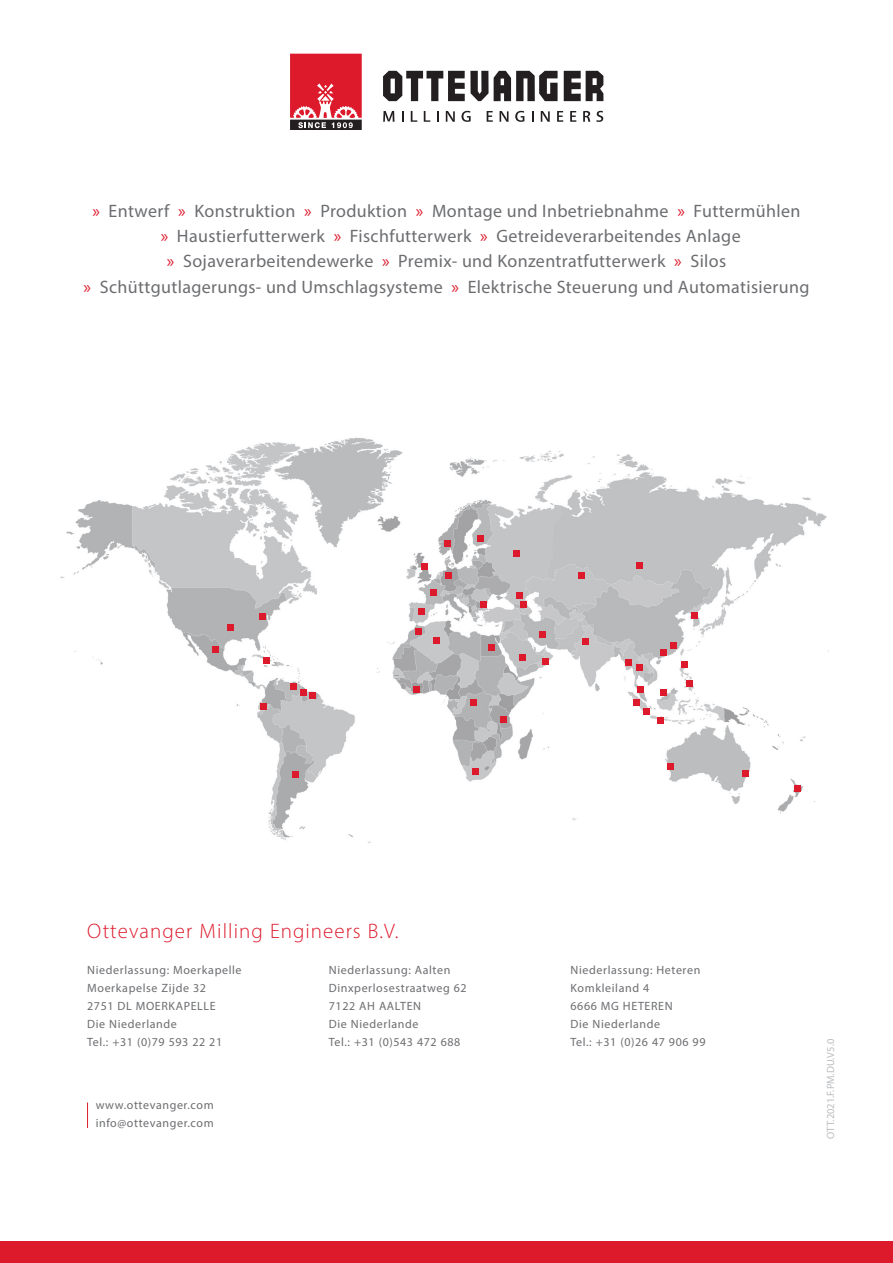
<style>
.page{position:relative;width:893px;height:1263px;background:#fff}
.page>*{position:absolute;margin:0;border:0;box-sizing:border-box;transform-origin:0 0}
.t1{font:300 21px "Myriad Pro";letter-spacing:.05em;color:#dd1a2c}
.t2{font:18px/25.3px "Myriad Pro";letter-spacing:.02em;color:#6c6d70;text-align:center}
.t3{font:12px/18px "Myriad Pro";letter-spacing:.05em;color:#6c6d70}
.t4{font:10.5px "Myriad Pro";color:#bcbdc0}
.s1{color:#dd1a2c}
</style>
<div class="page">
<svg style="left:383px;top:111px;width:11px;height:11px"></svg>
<svg style="left:411px;top:111px;width:6px;height:11px"></svg>
<svg style="left:424px;top:111px;width:6px;height:11px"></svg>
<svg style="left:446px;top:111px;width:9px;height:11px"></svg>
<svg style="left:461px;top:111px;width:10px;height:11px"></svg>
<svg style="left:487px;top:111px;width:6px;height:11px"></svg>
<svg style="left:500px;top:111px;width:8px;height:11px"></svg>
<svg style="left:515px;top:111px;width:9px;height:11px"></svg>
<svg style="left:541px;top:111px;width:9px;height:11px"></svg>
<svg style="left:557px;top:111px;width:6px;height:11px"></svg>
<svg style="left:570px;top:111px;width:6px;height:11px"></svg>
<svg style="left:583px;top:111px;width:7px;height:11px"></svg>
<svg style="left:596px;top:111px;width:7px;height:11px"></svg>
<svg style="left:564px;top:71px;width:39px;height:30px"></svg>
<svg style="left:383px;top:71px;width:175px;height:30px"></svg>
<div style="left:290px;top:119px;width:72px;height:11px;background:#231f20"></div>
<div style="left:290px;top:54px;width:72px;height:65px;background:#dd1a2c"></div>
<svg style="left:290px;top:83px;width:72px;height:45px"></svg>
<div style="left:0;top:1242px;width:893px;height:21px;background:#dd1a2c"></div>
<img style="left:60px;top:438px;width:769px;height:406px">
<div style="left:212px;top:646px;width:7px;height:6px;background:#dd1a2c"></div>
<svg style="left:228px;top:625px;width:6px;height:6px"></svg>
<div style="left:263px;top:657px;width:7px;height:6px;background:#dd1a2c"></div>
<div style="left:260px;top:703px;width:7px;height:7px;background:#dd1a2c"></div>
<div style="left:290px;top:683px;width:7px;height:6px;background:#dd1a2c"></div>
<div style="left:300px;top:689px;width:7px;height:7px;background:#dd1a2c"></div>
<svg style="left:309px;top:693px;width:6px;height:6px"></svg>
<svg style="left:292px;top:771px;width:6px;height:6px"></svg>
<svg style="left:472px;top:768px;width:6px;height:6px"></svg>
<svg style="left:501px;top:716px;width:6px;height:6px"></svg>
<div style="left:470px;top:699px;width:7px;height:6px;background:#dd1a2c"></div>
<div style="left:413px;top:686px;width:7px;height:7px;background:#dd1a2c"></div>
<div style="left:415px;top:628px;width:7px;height:6px;background:#dd1a2c"></div>
<svg style="left:433px;top:637px;width:6px;height:6px"></svg>
<svg style="left:489px;top:645px;width:6px;height:6px"></svg>
<div style="left:519px;top:654px;width:7px;height:6px;background:#dd1a2c"></div>
<div style="left:543px;top:658px;width:6px;height:7px;background:#dd1a2c"></div>
<div style="left:418px;top:609px;width:7px;height:6px;background:#dd1a2c"></div>
<svg style="left:430px;top:589px;width:6px;height:6px"></svg>
<svg style="left:422px;top:564px;width:6px;height:6px"></svg>
<svg style="left:446px;top:572px;width:6px;height:6px"></svg>
<div style="left:444px;top:540px;width:6px;height:7px;background:#dd1a2c"></div>
<svg style="left:477px;top:535px;width:6px;height:6px"></svg>
<svg style="left:480px;top:601px;width:6px;height:6px"></svg>
<div style="left:513px;top:550px;width:6px;height:7px;background:#dd1a2c"></div>
<div style="left:516px;top:592px;width:6px;height:7px;background:#dd1a2c"></div>
<svg style="left:521px;top:601px;width:6px;height:6px"></svg>
<svg style="left:579px;top:572px;width:6px;height:6px"></svg>
<svg style="left:637px;top:562px;width:6px;height:6px"></svg>
<svg style="left:637px;top:665px;width:6px;height:6px"></svg>
<div style="left:633px;top:699px;width:7px;height:6px;background:#dd1a2c"></div>
<div style="left:657px;top:717px;width:7px;height:7px;background:#dd1a2c"></div>
<div style="left:661px;top:689px;width:6px;height:7px;background:#dd1a2c"></div>
<div style="left:661px;top:649px;width:6px;height:7px;background:#dd1a2c"></div>
<svg style="left:671px;top:643px;width:6px;height:6px"></svg>
<div style="left:681px;top:661px;width:7px;height:7px;background:#dd1a2c"></div>
<div style="left:539px;top:631px;width:7px;height:6px;background:#dd1a2c"></div>
<div style="left:582px;top:638px;width:6px;height:7px;background:#dd1a2c"></div>
<div style="left:691px;top:612px;width:6px;height:7px;background:#dd1a2c"></div>
<div style="left:625px;top:659px;width:6px;height:7px;background:#dd1a2c"></div>
<div style="left:686px;top:680px;width:6px;height:7px;background:#dd1a2c"></div>
<div style="left:637px;top:687px;width:7px;height:6px;background:#dd1a2c"></div>
<div style="left:644px;top:708px;width:6px;height:7px;background:#dd1a2c"></div>
<svg style="left:742px;top:770px;width:6px;height:6px"></svg>
<svg style="left:668px;top:764px;width:6px;height:6px"></svg>
<svg style="left:794px;top:785px;width:6px;height:6px"></svg>
<svg style="left:87px;top:1102px;width:1px;height:26px"></svg>
<div style="left:260px;top:613px;width:6px;height:7px;background:#dd1a2c"></div>
<p class="t2" style="left:84px;top:198px;width:727px"><span class="s1">»</span> Entwerf <span class="s1">»</span> Konstruktion <span class="s1">»</span> Produktion <span class="s1">»</span> Montage und Inbetriebnahme <span class="s1">»</span> Futtermühlen<br><span class="s1">»</span> Haustierfutterwerk <span class="s1">»</span> Fischfutterwerk <span class="s1">»</span> Getreideverarbeitendes Anlage<br><span class="s1">»</span> Sojaverarbeitendewerke <span class="s1">»</span> Premix- und Konzentratfutterwerk <span class="s1">»</span> Silos<br><span class="s1">»</span> Schüttgutlagerungs- und Umschlagsysteme <span class="s1">»</span> Elektrische Steuerung und Automatisierung</p>
<h1 class="t1" style="left:87px;top:918px;width:313px">Ottevanger Milling Engineers B.V.</h1>
<p class="t3" style="left:87px;top:961px;width:156px">Niederlassung: Moerkapelle<br>Moerkapelse Zijde 32<br>2751 DL MOERKAPELLE<br>Die Niederlande<br>Tel.: +31 (0)79 593 22 21</p>
<p class="t3" style="left:96px;top:1096px;width:120px">www.ottevanger.com info@ottevanger.com</p>
<p class="t3" style="left:329px;top:961px;width:139px">Niederlassung: Aalten<br>Dinxperlosestraatweg 62<br>7122 AH AALTEN<br>Die Niederlande<br>Tel.: +31 (0)543 472 688</p>
<p class="t3" style="left:570px;top:961px;width:137px">Niederlassung: Heteren<br>Komkleiland 4<br>6666 MG HETEREN<br>Die Niederlande<br>Tel.: +31 (0)26 47 906 99</p>
<p class="t4" style="left:824px;top:1139px;width:101px;rotate:-90deg">OTT.2021.F.PM.DU.V5.0</p>
</div>
